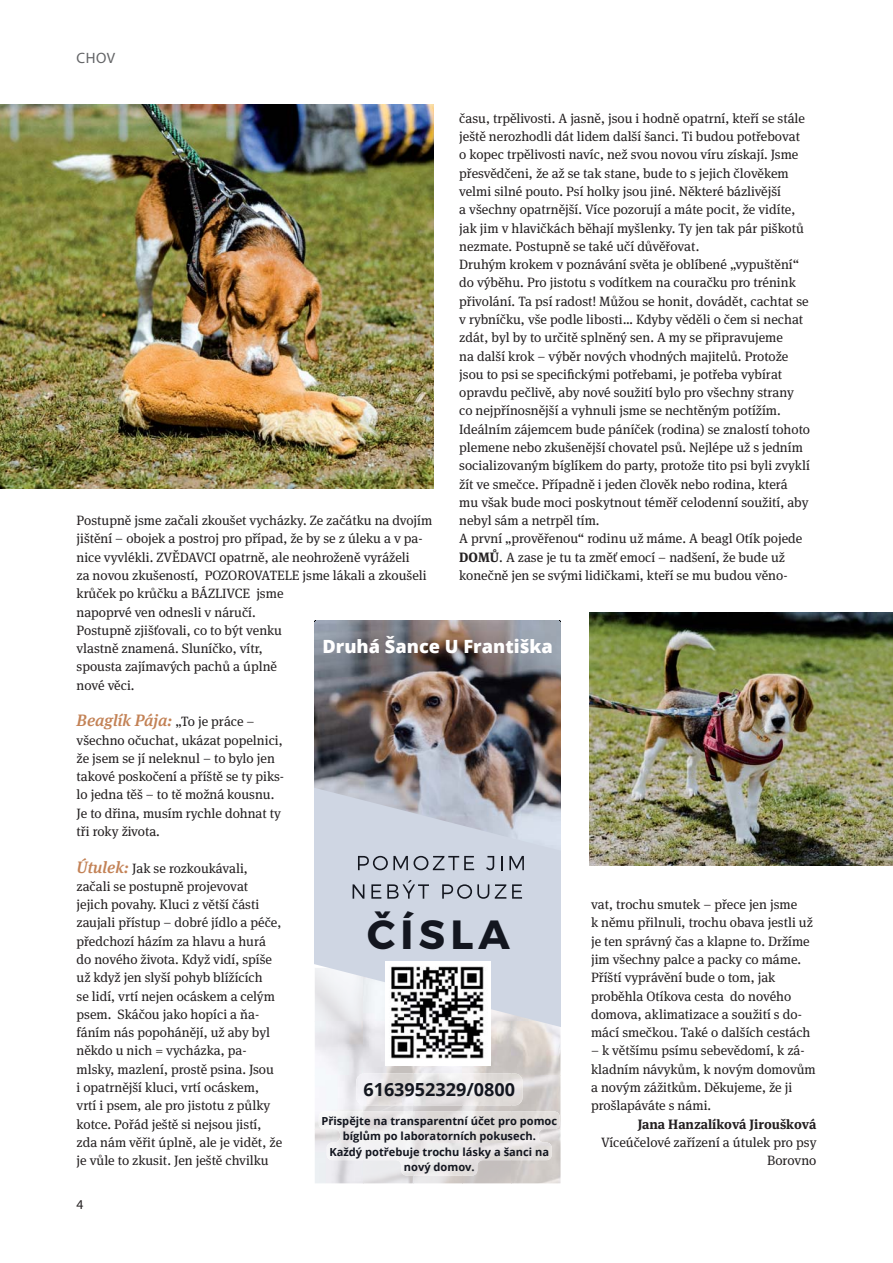
<style>
.page{position:relative;width:893px;height:1263px;background:#fff}
.page>*{position:absolute;margin:0;border:0;box-sizing:border-box;transform-origin:0 0}
.t1{font:700 40.8px "Montserrat";letter-spacing:.13em;color:#13161f}
.t2{font:800 18.3px "Open Sans";color:#fff}
.t3{font:700 18px "Open Sans";color:#13161f}
.t4{font:italic 500 16.5px "Meta Serif Pro";color:#c38256}
.t5{font:15px "Myriad Pro";color:#636466}
.t6{font:13.5px/18.3px "Meta Serif Pro";color:#231f20}
.t7{font:700 13.5px "Meta Serif Pro";color:#231f20}
.t8{font:13.5px "Myriad Pro";color:#231f20}
.t9{font:700 11.1px/15.5px "Open Sans";color:#13161f;text-align:center}
.s1{font-weight:700}
.s2{font-weight:400;font-style:normal;font-size:13.5px;color:#231f20}
.s3{font-weight:500;font-style:italic;font-size:16.5px;color:#c38256}
</style>
<div class="page">
<img style="left:0;top:105px;width:434px;height:383px">
<img style="left:315px;top:1051px;width:245px;height:24px">
<img style="left:364px;top:1105px;width:147px;height:6px">
<img style="left:511px;top:1075px;width:49px;height:108px">
<img style="left:364px;top:1176px;width:49px;height:7px">
<img style="left:315px;top:621px;width:245px;height:146px">
<svg style="left:315px;top:767px;width:245px;height:284px;fill:#cfd6e3"></svg>
<svg style="left:358px;top:856px;width:50px;height:14px"></svg>
<svg style="left:414px;top:856px;width:60px;height:14px"></svg>
<svg style="left:486px;top:856px;width:8px;height:14px"></svg>
<svg style="left:501px;top:856px;width:1px;height:14px"></svg>
<svg style="left:509px;top:856px;width:15px;height:14px"></svg>
<svg style="left:353px;top:884px;width:11px;height:15px"></svg>
<svg style="left:371px;top:884px;width:10px;height:15px"></svg>
<svg style="left:387px;top:880px;width:42px;height:19px"></svg>
<svg style="left:442px;top:884px;width:47px;height:15px"></svg>
<svg style="left:495px;top:884px;width:11px;height:15px"></svg>
<svg style="left:512px;top:884px;width:10px;height:15px"></svg>
<img style="left:385px;top:962px;width:105px;height:103px">
<img style="left:356px;top:1073px;width:166px;height:32px">
<img style="left:512px;top:1111px;width:48px;height:50px">
<img style="left:590px;top:613px;width:303px;height:252px">
<p class="t5" style="left:77px;top:52px;width:40px">CHOV</p>
<p class="t6" style="left:459px;top:110px;width:352px">času, trpělivosti. A jasně, jsou i hodně opatrní, kteří se stále ještě nerozhodli dát lidem další šanci. Ti budou potřebovat o kopec trpělivosti navíc, než svou novou víru získají. Jsme přesvědčeni, že až se tak stane, bude to s jejich člověkem velmi silné pouto. Psí holky jsou jiné. Některé bázlivější<br>a všechny opatrnější. Více pozorují a máte pocit, že vidíte, jak jim v hlavičkách běhají myšlenky. Ty jen tak pár piškotů nezmate. Postupně se také učí důvěřovat.<br>Druhým krokem v poznávání světa je oblíbené „vypuštění“ do výběhu. Pro jistotu s vodítkem na couračku pro trénink přivolání. Ta psí radost! Můžou se honit, dovádět, cachtat se v rybníčku, vše podle libosti… Kdyby věděli o čem si nechat zdát, byl by to určitě splněný sen. A my se připravujeme<br>na další krok – výběr nových vhodných majitelů. Protože jsou to psi se specifickými potřebami, je potřeba vybírat opravdu pečlivě, aby nové soužití bylo pro všechny strany co nejpřínosnější a vyhnuli jsme se nechtěným potížím.<br>Ideálním zájemcem bude páníček (rodina) se znalostí tohoto plemene nebo zkušenější chovatel psů. Nejlépe už s jedním socializovaným bíglíkem do party, protože tito psi byli zvyklí žít ve smečce. Případně i jeden člověk nebo rodina, která mu však bude moci poskytnout téměř celodenní soužití, aby nebyl sám a netrpěl tím.<br>A první „prověřenou“ rodinu už máme. A beagl Otík pojede <span class="s1">DOMŮ</span>. A zase je tu ta změť emocí – nadšení, že bude už konečně jen se svými lidičkami, kteří se mu budou věno-</p>
<p class="t6" style="left:77px;top:512px;width:357px">Postupně jsme začali zkoušet vycházky. Ze začátku na dvojím jištění – obojek a postroj pro případ, že by se z úleku a v pa&shy;nice vyvlékli. ZVĚDAVCI opatrně, ale neohroženě vyráželi<br>za novou zkušeností, POZOROVATELE jsme lákali a zkoušeli krůček po krůčku a BÁZLIVCE jsme<br>napoprvé ven odnesli v náručí.<br>Postupně zjišťovali, co to být venku<br>vlastně znamená. Sluníčko, vítr,<br>spousta zajímavých pachů a úplně<br>nové věci.</p>
<p class="t4" style="left:77px;top:714px;width:180px">Beaglík Pája: <span class="s2">„To je práce –</span></p>
<p class="t6" style="left:77px;top:731px;width:209px">všechno očuchat, ukázat popelnici, že jsem se jí neleknul – to bylo jen takové poskočení a příště se ty piks&shy;lo jedna těš – to tě možná kousnu.<br>Je to dřina, musím rychle dohnat ty tři roky života.</p>
<p class="t6" style="left:77px;top:859px;width:207px"><span class="s3">Útulek:</span> Jak se rozkoukávali, začali se postupně projevovat jejich povahy. Kluci z větší části zaujali přístup – dobré jídlo a péče, předchozí házím za hlavu a hurá do nového života. Když vidí, spíše už když jen slyší pohyb blížících<br>se lidí, vrtí nejen ocáskem a celým psem. Skáčou jako hopíci a ňa&shy;fáním nás popohánějí, už aby byl někdo u nich = vycházka, pa&shy;mlsky, mazlení, prostě psina. Jsou<br>i opatrnější kluci, vrtí ocáskem, vrtí i psem, ale pro jistotu z půlky kotce. Pořád ještě si nejsou jistí, zda nám věřit úplně, ale je vidět, že je vůle to zkusit. Jen ještě chvilku</p>
<h2 class="t2" style="left:322px;top:633px;width:232px">Druhá Šance U Františka</h2>
<p class="t6" style="left:591px;top:896px;width:223px">vat, trochu smutek – přece jen jsme<br>k němu přilnuli, trochu obava jestli už je ten správný čas a klapne to. Držíme jim všechny palce a packy co máme.<br>Příští vyprávění bude o tom, jak proběhla Otíkova cesta do nového domova, aklimatizace a soužití s do&shy;mácí smečkou. Také o dalších cestách</p>
<p class="t6" style="left:591px;top:1042px;width:226px">– k většímu psímu sebevědomí, k zá&shy;kladním návykům, k novým domovům a novým zážitkům. Děkujeme, že ji prošlapáváte s námi.</p>
<p class="t7" style="left:638px;top:1119px;width:180px">Jana Hanzalíková Jiroušková</p>
<p class="t6" style="left:601px;top:1134px;width:217px;text-align:right">Víceúčelové zařízení a útulek pro psy<br>Borovno</p>
<h1 class="t1" style="left:367px;top:908px;width:144px">ČÍSLA</h1>
<h3 class="t3" style="left:363px;top:1077px;width:153px">6163952329/0800</h3>
<p class="t9" style="left:321px;top:1112px;width:237px">Přispějte na transparentní účet pro pomoc bíglům po laboratorních pokusech.<br>Každý potřebuje trochu lásky a šanci na nový domov.</p>
<p class="t8" style="left:77px;top:1199px;width:8px">4</p>
</div>
